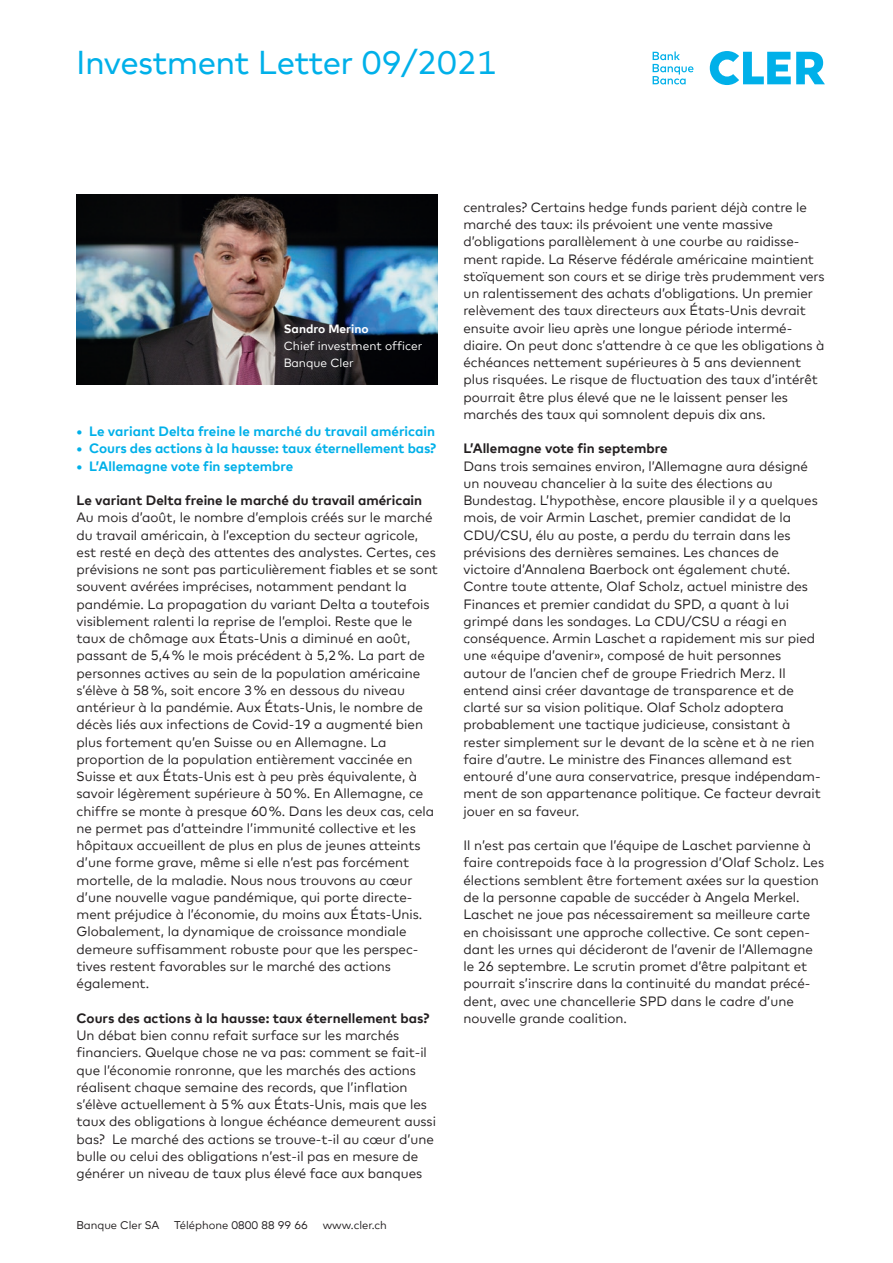
<style>
.page{position:relative;width:893px;height:1263px;background:#fff}
.page>*{position:absolute;margin:0;border:0;box-sizing:border-box;transform-origin:0 0}
.t1{font:33px "Cler Mark Headline";color:#00b0e9}
.t2{font:13.5px/17.2px "Cler Mark Text";color:#231f20}
.t3{font:700 13.5px "Cler Mark Text";color:#00b0e9}
.t4{font:700 13.5px "Cler Mark Text";color:#231f20}
.t5{font:12px/17.2px "Cler Mark Text";color:#fff}
.t6{font:700 12px "Cler Mark Text";color:#fff}
.t7{font:11.25px "Cler Mark Text";color:#231f20}
</style>
<div class="page">
<svg style="left:653px;top:52px;width:40px;height:32px"></svg>
<svg style="left:710px;top:51px;width:115px;height:34px"></svg>
<img style="left:77px;top:195px;width:361px;height:189px">
<h1 class="t1" style="left:77px;top:37px;width:421px">Investment Letter 09/2021</h1>
<p class="t6" style="left:284px;top:319px;width:86px">Sandro Merino</p>
<p class="t5" style="left:284px;top:336px;width:140px">Chief investment officer<br>Banque Cler</p>
<p class="t3" style="left:77px;top:421px;width:360px">• Le variant Delta freine le marché du travail américain</p>
<p class="t3" style="left:77px;top:438px;width:361px">• Cours des actions à la hausse: taux éternellement bas?</p>
<p class="t3" style="left:77px;top:455px;width:218px">• L’Allemagne vote fin septembre</p>
<p class="t4" style="left:77px;top:490px;width:347px">Le variant Delta freine le marché du travail américain</p>
<p class="t2" style="left:77px;top:508px;width:363px">Au mois d’août, le nombre d’emplois créés sur le marché du travail américain, à l’exception du secteur agricole, est resté en deçà des attentes des analystes. Certes, ces prévisions ne sont pas particulièrement fiables et se sont souvent avérées imprécises, notamment pendant la pandémie. La propagation du variant Delta a toutefois visiblement ralenti la reprise de l’emploi. Reste que le taux de chômage aux États-Unis a diminué en août, passant de 5,4% le mois précédent à 5,2%. La part de personnes actives au sein de la population américaine s’élève à 58%, soit encore 3% en dessous du niveau antérieur à la pandémie. Aux États-Unis, le nombre de décès liés aux infections de Covid-19 a augmenté bien plus fortement qu’en Suisse ou en Allemagne. La proportion de la population entièrement vaccinée en Suisse et aux États-Unis est à peu près équivalente, à savoir légèrement supérieure à 50%. En Allemagne, ce chiffre se monte à presque 60%. Dans les deux cas, cela ne permet pas d’atteindre l’immunité collective et les hôpitaux accueillent de plus en plus de jeunes atteints d’une forme grave, même si elle n’est pas forcément mortelle, de la maladie. Nous nous trouvons au cœur d’une nouvelle vague pandémique, qui porte directe&shy;ment préjudice à l’économie, du moins aux États-Unis.<br>Globalement, la dynamique de croissance mondiale demeure suffisamment robuste pour que les perspec&shy;tives restent favorables sur le marché des actions également.</p>
<p class="t4" style="left:77px;top:1008px;width:354px">Cours des actions à la hausse: taux éternellement bas?</p>
<p class="t2" style="left:77px;top:1025px;width:361px">Un débat bien connu refait surface sur les marchés financiers. Quelque chose ne va pas: comment se fait-il que l’économie ronronne, que les marchés des actions réalisent chaque semaine des records, que l’inflation s’élève actuellement à 5% aux États-Unis, mais que les taux des obligations à longue échéance demeurent aussi bas? Le marché des actions se trouve-t-il au cœur d’une bulle ou celui des obligations n’est-il pas en mesure de générer un niveau de taux plus élevé face aux banques</p>
<p class="t7" style="left:77px;top:1216px;width:84px">Banque Cler SA</p>
<p class="t7" style="left:174px;top:1216px;width:135px">Téléphone 0800 88 99 66</p>
<p class="t7" style="left:323px;top:1216px;width:66px">www.cler.ch</p>
<p class="t2" style="left:463px;top:197px;width:363px">centrales? Certains hedge funds parient déjà contre le marché des taux: ils prévoient une vente massive d’obligations parallèlement à une courbe au raidisse&shy;ment rapide. La Réserve fédérale américaine maintient stoïquement son cours et se dirige très prudemment vers un ralentissement des achats d’obligations. Un premier relèvement des taux directeurs aux États-Unis devrait ensuite avoir lieu après une longue période intermé&shy;diaire. On peut donc s’attendre à ce que les obligations à échéances nettement supérieures à 5 ans deviennent plus risquées. Le risque de fluctuation des taux d’intérêt pourrait être plus élevé que ne le laissent penser les marchés des taux qui somnolent depuis dix ans.</p>
<p class="t4" style="left:463px;top:438px;width:206px">L’Allemagne vote fin septembre</p>
<p class="t2" style="left:463px;top:456px;width:359px">Dans trois semaines environ, l’Allemagne aura désigné un nouveau chancelier à la suite des élections au Bundestag. L’hypothèse, encore plausible il y a quelques mois, de voir Armin Laschet, premier candidat de la CDU/CSU, élu au poste, a perdu du terrain dans les prévisions des dernières semaines. Les chances de victoire d’Annalena Baerbock ont également chuté.<br>Contre toute attente, Olaf Scholz, actuel ministre des Finances et premier candidat du SPD, a quant à lui grimpé dans les sondages. La CDU/CSU a réagi en conséquence. Armin Laschet a rapidement mis sur pied une «équipe d’avenir», composé de huit personnes autour de l’ancien chef de groupe Friedrich Merz. Il entend ainsi créer davantage de transparence et de clarté sur sa vision politique. Olaf Scholz adoptera probablement une tactique judicieuse, consistant à rester simplement sur le devant de la scène et à ne rien faire d’autre. Le ministre des Finances allemand est entouré d’une aura conservatrice, presque indépendam&shy;ment de son appartenance politique. Ce facteur devrait jouer en sa faveur.</p>
<p class="t2" style="left:463px;top:836px;width:362px">Il n’est pas certain que l’équipe de Laschet parvienne à faire contrepoids face à la progression d’Olaf Scholz. Les élections semblent être fortement axées sur la question de la personne capable de succéder à Angela Merkel.<br>Laschet ne joue pas nécessairement sa meilleure carte en choisissant une approche collective. Ce sont cepen&shy;dant les urnes qui décideront de l’avenir de l’Allemagne le 26 septembre. Le scrutin promet d’être palpitant et pourrait s’inscrire dans la continuité du mandat précé&shy;dent, avec une chancellerie SPD dans le cadre d’une nouvelle grande coalition.</p>
</div>
